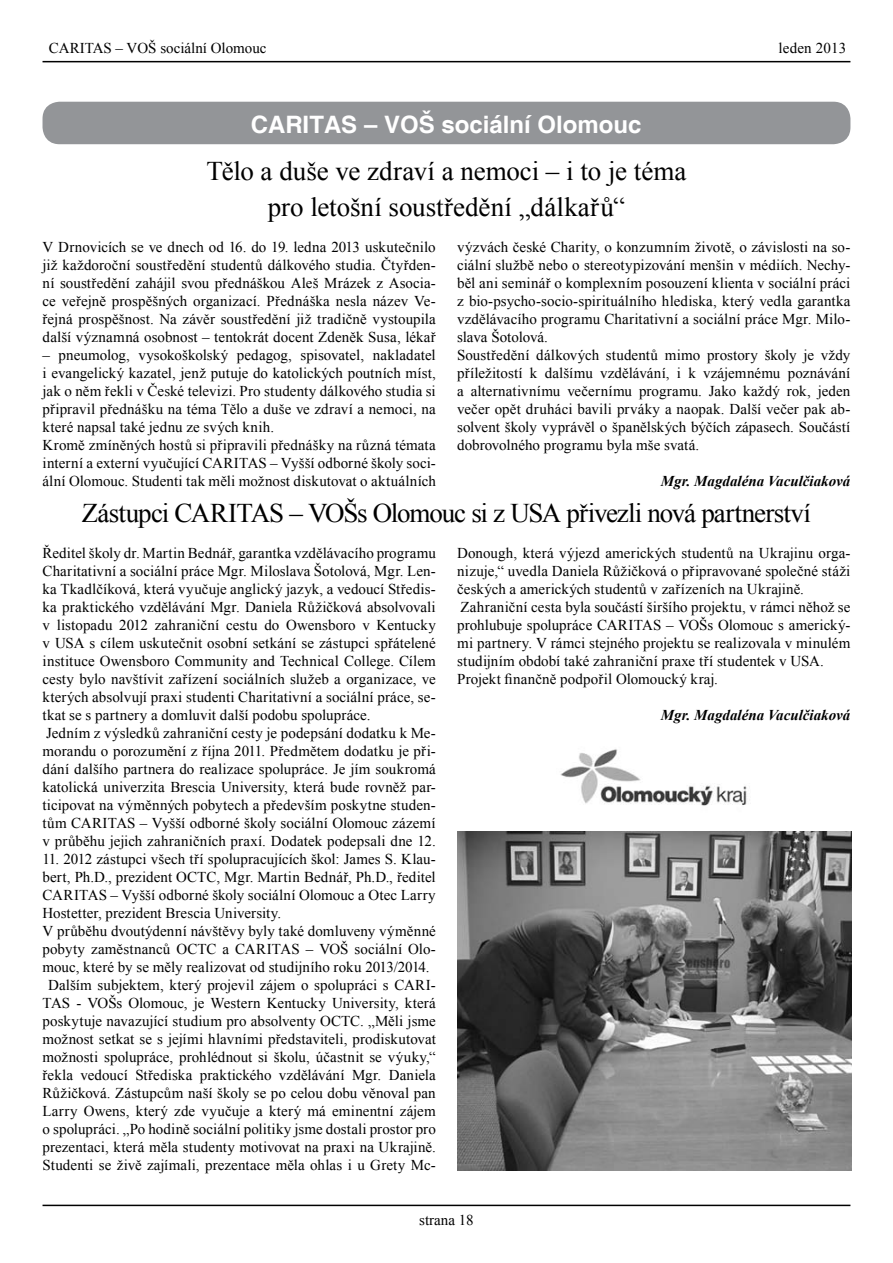
<style>
.page{position:relative;width:893px;height:1263px;background:#fff}
.page>*{position:absolute;margin:0;border:0;box-sizing:border-box;transform-origin:0 0}
.t1{font:27px/36px "Times New Roman";letter-spacing:-.01em;color:#000;text-align:center}
.t2{font:27px "Times New Roman";letter-spacing:-.035em;color:#000}
.t3{font:700 24px "Helvetica";color:#fff}
.t4{font:15px/18px "Times New Roman";letter-spacing:.005em;color:#000}
.t5{font:italic 700 15px "Times New Roman";color:#000}
</style>
<div class="page">
<hr style="left:43px;top:1205px;width:807px;height:1px;background:#000">
<hr style="left:43px;top:61px;width:807px;height:1px;background:#000">
<div style="left:43px;top:102px;width:807px;height:42px;background:#939598;border-radius:17px"></div>
<img style="left:560px;top:749px;width:187px;height:57px">
<img style="left:457px;top:832px;width:394px;height:338px">
<p class="t4" style="left:49px;top:39px;width:219px">CARITAS – VOŠ sociální Olomouc</p>
<h2 class="t3" style="left:251px;top:110px;width:392px">CARITAS – VOŠ sociální Olomouc</h2>
<h1 class="t1" style="left:206px;top:153px;width:482px">Tělo a duše ve zdraví a nemoci – i to je téma pro letošní soustředění „dálkařů“</h1>
<p class="t4" style="left:779px;top:39px;width:69px">leden 2013</p>
<p class="t4" style="left:43px;top:238px;width:395px;text-align:justify">V Drnovicích se ve dnech od 16. do 19. ledna 2013 uskutečnilo již každoroční soustředění studentů dálkového studia. Čtyřden&shy;ní soustředění zahájil svou přednáškou Aleš Mrázek z Asocia&shy;ce veřejně prospěšných organizací. Přednáška nesla název Ve&shy;řejná prospěšnost. Na závěr soustředění již tradičně vystoupila další významná osobnost – tentokrát docent Zdeněk Susa, lékař</p>
<p class="t4" style="left:43px;top:346px;width:395px">– pneumolog, vysokoškolský pedagog, spisovatel, nakladatel i evangelický kazatel, jenž putuje do katolických poutních míst, jak o něm řekli v České televizi. Pro studenty dálkového studia si připravil přednášku na téma Tělo a duše ve zdraví a nemoci, na které napsal také jednu ze svých knih.<br>Kromě zmíněných hostů si připravili přednášky na různá témata interní a externí vyučující CARITAS – Vyšší odborné školy soci&shy;ální Olomouc. Studenti tak měli možnost diskutovat o aktuálních</p>
<p class="t4" style="left:457px;top:238px;width:395px">výzvách české Charity, o konzumním životě, o závislosti na so&shy;ciální službě nebo o stereotypizování menšin v médiích. Nechy&shy;běl ani seminář o komplexním posouzení klienta v sociální práci z bio-psycho-socio-spirituálního hlediska, který vedla garantka vzdělávacího programu Charitativní a sociální práce Mgr. Milo&shy;slava Šotolová.<br>Soustředění dálkových studentů mimo prostory školy je vždy příležitostí k dalšímu vzdělávání, i k vzájemnému poznávání a alternativnímu večernímu programu. Jako každý rok, jeden večer opět druháci bavili prváky a naopak. Další večer pak ab&shy;solvent školy vyprávěl o španělských býčích zápasech. Součástí dobrovolného programu byla mše svatá.</p>
<p class="t5" style="left:661px;top:471px;width:191px">Mgr. Magdaléna Vaculčiaková</p>
<h1 class="t2" style="left:82px;top:495px;width:731px">Zástupci CARITAS – VOŠs Olomouc si z USA přivezli nová partnerství</h1>
<p class="t4" style="left:43px;top:544px;width:395px">Ředitel školy dr. Martin Bednář, garantka vzdělávacího programu Charitativní a sociální práce Mgr. Miloslava Šotolová, Mgr. Len&shy;ka Tkadlčíková, která vyučuje anglický jazyk, a vedoucí Středis&shy;ka praktického vzdělávání Mgr. Daniela Růžičková absolvovali v listopadu 2012 zahraniční cestu do Owensboro v Kentucky v USA s cílem uskutečnit osobní setkání se zástupci spřátelené instituce Owensboro Community and Technical College. Cílem cesty bylo navštívit zařízení sociálních služeb a organizace, ve kterých absolvují praxi studenti Charitativní a sociální práce, se&shy;tkat se s partnery a domluvit další podobu spolupráce.<br>Jedním z výsledků zahraniční cesty je podepsání dodatku k Me&shy;morandu o porozumění z října 2011. Předmětem dodatku je při&shy;dání dalšího partnera do realizace spolupráce. Je jím soukromá katolická univerzita Brescia University, která bude rovněž par&shy;ticipovat na výměnných pobytech a především poskytne studen&shy;tům CARITAS – Vyšší odborné školy sociální Olomouc zázemí v průběhu jejich zahraničních praxí. Dodatek podepsali dne 12.</p>
<p class="t4" style="left:43px;top:850px;width:395px">11. 2012 zástupci všech tří spolupracujících škol: James S. Klau-</p>
<p class="t4" style="left:43px;top:868px;width:395px">bert, Ph.D., prezident OCTC, Mgr. Martin Bednář, Ph.D., ředitel</p>
<p class="t4" style="left:43px;top:886px;width:395px">CARITAS – Vyšší odborné školy sociální Olomouc a Otec Larry</p>
<p class="t4" style="left:43px;top:904px;width:240px">Hostetter, prezident Brescia University.</p>
<p class="t4" style="left:43px;top:922px;width:395px">V průběhu dvoutýdenní návštěvy byly také domluveny výměnné</p>
<p class="t4" style="left:43px;top:940px;width:395px">pobyty zaměstnanců OCTC a CARITAS – VOŠ sociální Olo-</p>
<p class="t4" style="left:43px;top:958px;width:389px">mouc, které by se měly realizovat od studijního roku 2013/2014.</p>
<p class="t4" style="left:48px;top:976px;width:389px">Dalším subjektem, který projevil zájem o spolupráci s CARI-</p>
<p class="t4" style="left:43px;top:994px;width:395px">TAS - VOŠs Olomouc, je Western Kentucky University, která</p>
<p class="t4" style="left:43px;top:1012px;width:395px">poskytuje navazující studium pro absolventy OCTC. „Měli jsme</p>
<p class="t4" style="left:43px;top:1030px;width:395px">možnost setkat se s jejími hlavními představiteli, prodiskutovat</p>
<p class="t4" style="left:43px;top:1048px;width:395px">možnosti spolupráce, prohlédnout si školu, účastnit se výuky,“</p>
<p class="t4" style="left:43px;top:1066px;width:395px">řekla vedoucí Střediska praktického vzdělávání Mgr. Daniela</p>
<p class="t4" style="left:43px;top:1084px;width:395px">Růžičková. Zástupcům naší školy se po celou dobu věnoval pan</p>
<p class="t4" style="left:43px;top:1102px;width:395px">Larry Owens, který zde vyučuje a který má eminentní zájem</p>
<p class="t4" style="left:43px;top:1120px;width:395px">o spolupráci. „Po hodině sociální politiky jsme dostali prostor pro</p>
<p class="t4" style="left:43px;top:1138px;width:395px">prezentaci, která měla studenty motivovat na praxi na Ukrajině.</p>
<p class="t4" style="left:43px;top:1156px;width:395px">Studenti se živě zajímali, prezentace měla ohlas i u Grety Mc-</p>
<p class="t4" style="left:457px;top:544px;width:395px">Donough, která výjezd amerických studentů na Ukrajinu orga&shy;nizuje,“ uvedla Daniela Růžičková o připravované společné stáži českých a amerických studentů v zařízeních na Ukrajině.<br>Zahraniční cesta byla součástí širšího projektu, v rámci něhož se prohlubuje spolupráce CARITAS – VOŠs Olomouc s americký&shy;mi partnery. V rámci stejného projektu se realizovala v minulém studijním období také zahraniční praxe tří studentek v USA.<br>Projekt finančně podpořil Olomoucký kraj.</p>
<p class="t5" style="left:661px;top:705px;width:191px">Mgr. Magdaléna Vaculčiaková</p>
<p class="t4" style="left:419px;top:1210px;width:56px">strana 18</p>
</div>
